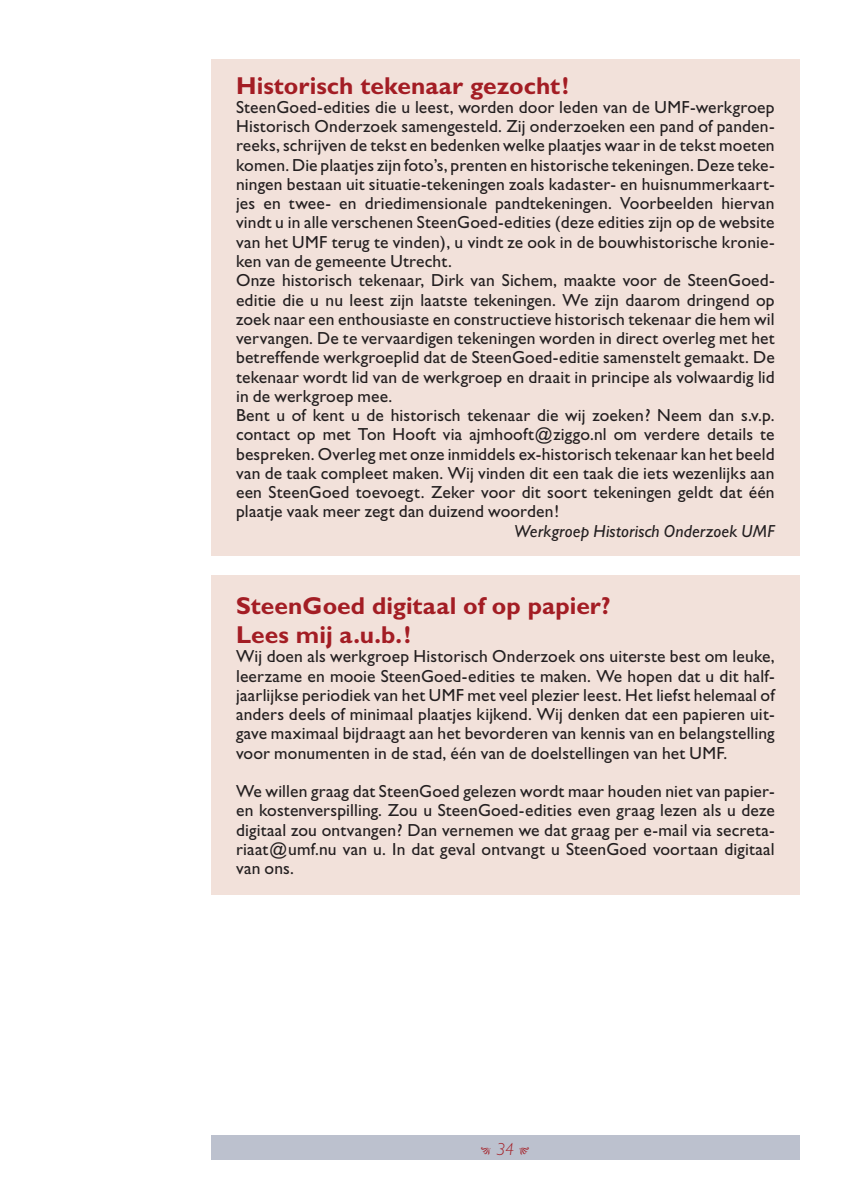
<style>
.page{position:relative;width:844px;height:1191px;background:#fff}
.page>*{position:absolute;margin:0;border:0;box-sizing:border-box;transform-origin:0 0}
.t1{font:700 24.5px "Gill Sans";color:#a31d24}
._2_Normaal{font:17.5px/19.2px "Gill Sans";letter-spacing:.01em;color:#231f20;text-align:justify}
._2_Normaal-2{font:italic 17.5px "Gill Sans";letter-spacing:.01em;color:#231f20}
.t2{font:italic 300 17.5px "Gill Sans";color:#a31d24}
</style>
<div class="page">
<div style="left:211px;top:1135px;width:588px;height:25px;background:#bcc1ce"></div>
<div style="left:211px;top:60px;width:588px;height:496px;background:#f2e1da"></div>
<div style="left:211px;top:575px;width:588px;height:319px;background:#f2e1da"></div>
<p class="t1" style="left:236px;top:71px;width:334px">Historisch tekenaar gezocht!</p>
<p class="_2_Normaal" style="left:236px;top:97px;width:540px">SteenGoed-edities die u leest, worden door leden van de UMF-werkgroep Historisch Onderzoek samengesteld. Zij onderzoeken een pand of panden&shy;reeks, schrijven de tekst en bedenken welke plaatjes waar in de tekst moeten komen. Die plaatjes zijn foto’s, prenten en historische tekeningen. Deze teke&shy;ningen bestaan uit situatie-tekeningen zoals kadaster- en huisnummerkaart&shy;jes en twee- en driedimensionale pandtekeningen. Voorbeelden hiervan vindt u in alle verschenen SteenGoed-edities (deze edities zijn op de website van het UMF terug te vinden), u vindt ze ook in de bouwhistorische kronie&shy;ken van de gemeente Utrecht.</p>
<p class="_2_Normaal" style="left:236px;top:271px;width:540px">Onze historisch tekenaar, Dirk van Sichem, maakte voor de SteenGoed&shy;editie die u nu leest zijn laatste tekeningen. We zijn daarom dringend op zoek naar een enthousiaste en constructieve historisch tekenaar die hem wil vervangen. De te vervaardigen tekeningen worden in direct overleg met het betreffende werkgroeplid dat de SteenGoed-editie samenstelt gemaakt. De tekenaar wordt lid van de werkgroep en draait in principe als volwaardig lid in de werkgroep mee.</p>
<p class="_2_Normaal" style="left:236px;top:405px;width:540px">Bent u of kent u de historisch tekenaar die wij zoeken? Neem dan s.v.p. contact op met Ton Hooft via ajmhooft@ziggo.nl om verdere details te bespreken. Overleg met onze inmiddels ex-historisch tekenaar kan het beeld van de taak compleet maken. Wij vinden dit een taak die iets wezenlijks aan een SteenGoed toevoegt. Zeker voor dit soort tekeningen geldt dat één plaatje vaak meer zegt dan duizend woorden!</p>
<p class="_2_Normaal-2" style="left:514px;top:521px;width:262px">Werkgroep Historisch Onderzoek UMF</p>
<p class="t1" style="left:236px;top:591px;width:376px">SteenGoed digitaal of op papier?</p>
<p class="t1" style="left:236px;top:620px;width:176px">Lees mij a.u.b.!</p>
<p class="_2_Normaal" style="left:236px;top:646px;width:540px">Wij doen als werkgroep Historisch Onderzoek ons uiterste best om leuke, leerzame en mooie SteenGoed-edities te maken. We hopen dat u dit half&shy;jaarlijkse periodiek van het UMF met veel plezier leest. Het liefst helemaal of anders deels of minimaal plaatjes kijkend. Wij denken dat een papieren uit&shy;gave maximaal bijdraagt aan het bevorderen van kennis van en belangstelling voor monumenten in de stad, één van de doelstellingen van het UMF.</p>
<p class="_2_Normaal" style="left:236px;top:781px;width:540px">We willen graag dat SteenGoed gelezen wordt maar houden niet van papier&shy;en kostenverspilling. Zou u SteenGoed-edities even graag lezen als u deze digitaal zou ontvangen? Dan vernemen we dat graag per e-mail via secreta&shy;riaat@umf.nu van u. In dat geval ontvangt u SteenGoed voortaan digitaal van ons.</p>
<p class="t2" style="left:481px;top:1139px;width:50px">• 34 •</p>
</div>
